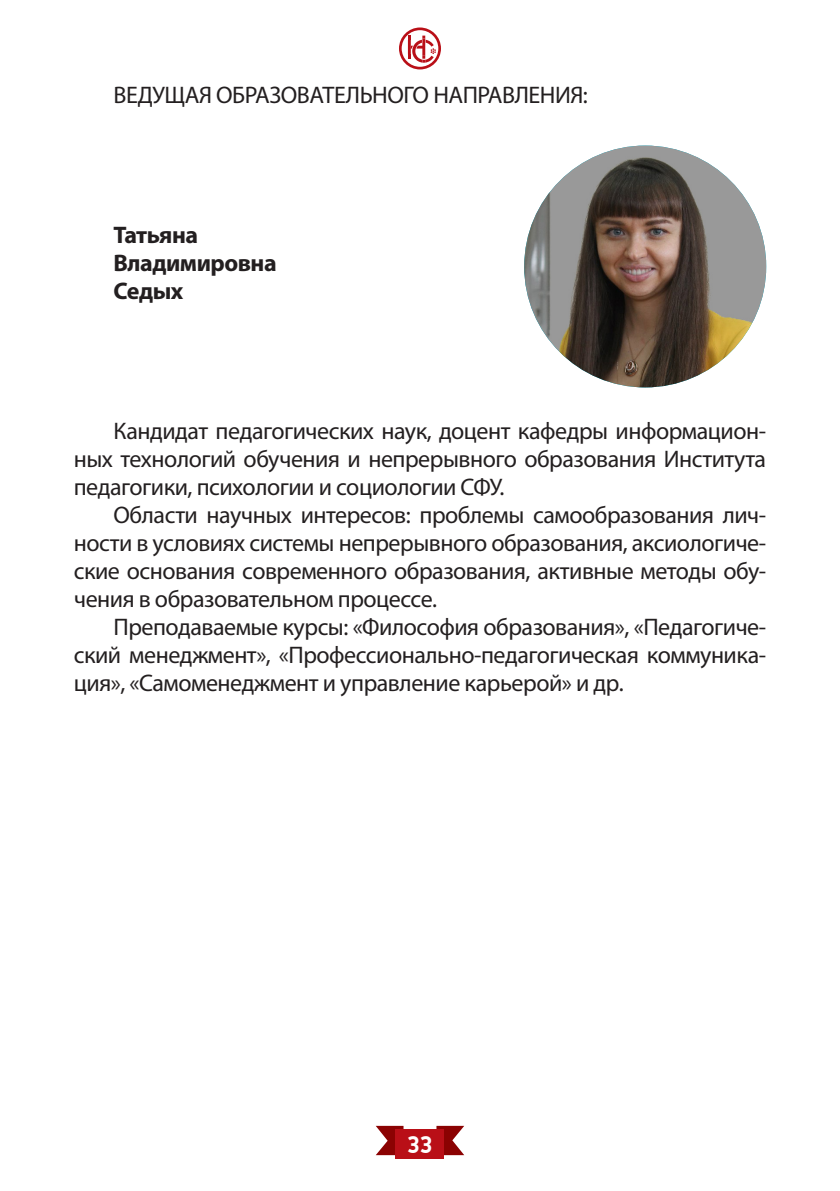
<style>
.page{position:relative;width:840px;height:1191px;background:#fff}
.page>*{position:absolute;margin:0;border:0;box-sizing:border-box;transform-origin:0 0}
.t1{font:24px/28px "Myriad Pro";letter-spacing:-.02em;color:#231f20;text-align:justify}
.t2{font:700 24px "Myriad Pro";letter-spacing:-.02em;color:#231f20}
.t3{font:700 24px "PF Din Display Pro";color:#fff}
</style>
<div class="page">
<svg style="left:399px;top:27px;width:42px;height:42px"></svg>
<svg style="left:376px;top:1125px;width:27px;height:30px"></svg>
<svg style="left:436px;top:1125px;width:28px;height:30px"></svg>
<div style="left:395px;top:1129px;width:49px;height:30px;background:#b90f17"></div>
<img style="left:524px;top:146px;width:241px;height:241px;border-radius:121px">
<p class="t1" style="left:113px;top:81px;width:475px">ВЕДУЩАЯ ОБРАЗОВАТЕЛЬНОГО НАПРАВЛЕНИЯ:</p>
<p class="t2" style="left:113px;top:219px;width:86px">Татьяна</p>
<p class="t2" style="left:113px;top:247px;width:165px">Владимировна</p>
<p class="t2" style="left:113px;top:275px;width:71px">Седых</p>
<p class="t1" style="left:74px;top:417px;width:693px;text-indent:40px">Кандидат педагогических наук, доцент кафедры информацион&shy;ных технологий обучения и непрерывного образования Института педагогики, психологии и социологии СФУ.</p>
<p class="t1" style="left:74px;top:501px;width:693px;text-indent:40px">Области научных интересов: проблемы самообразования лич&shy;ности в условиях системы непрерывного образования, аксиологиче&shy;ские основания современного образования, активные методы обу&shy;чения в образовательном процессе.</p>
<p class="t1" style="left:74px;top:613px;width:693px;text-indent:40px">Преподаваемые курсы: «Философия образования», «Педагогиче&shy;ский менеджмент», «Профессионально-педагогическая коммуника&shy;ция», «Самоменеджмент и управление карьерой» и др.</p>
<p class="t3" style="left:407px;top:1130px;width:27px">33</p>
</div>
